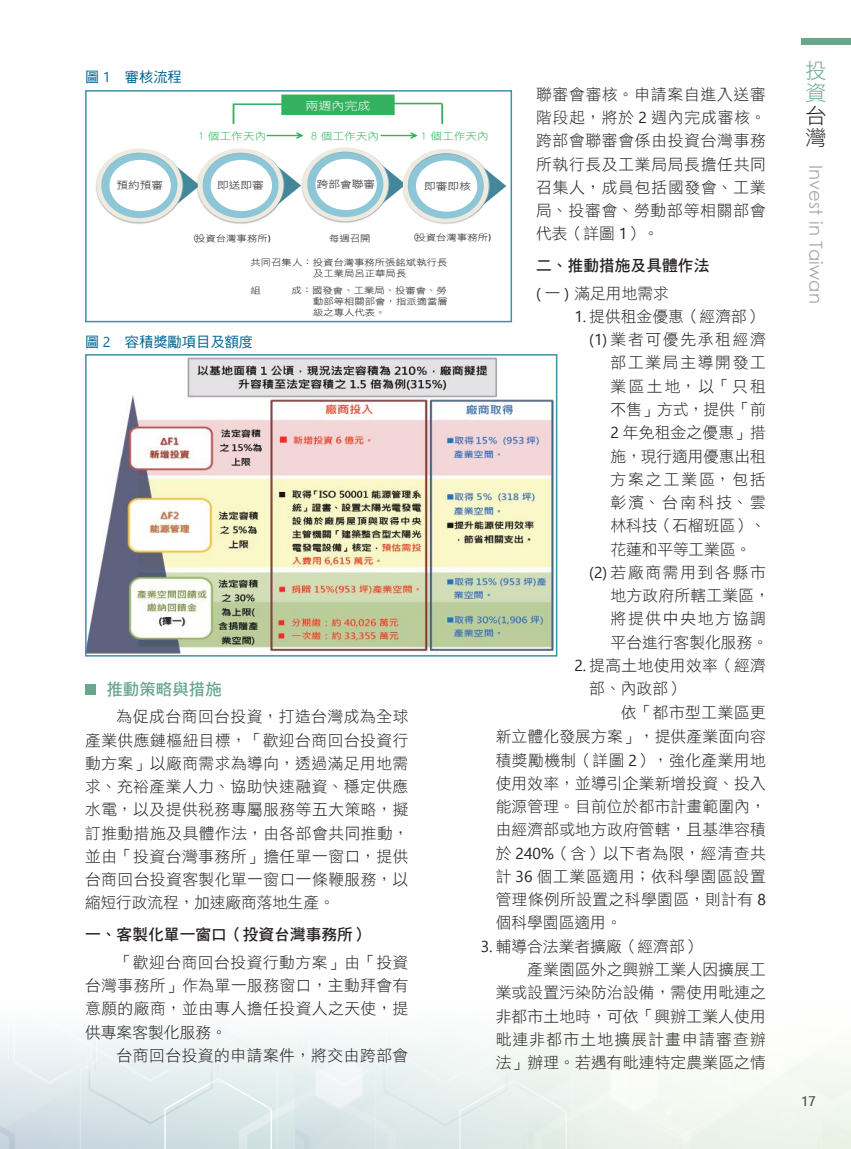
<style>
.page{position:relative;width:851px;height:1149px;background:#fff}
.page>*{position:absolute;margin:0;border:0;box-sizing:border-box;transform-origin:0 0}
.t1{font:21px/22.6px "DF Hei Std W3";color:#68a78b}
.t2{font:21px/22.6px "DF Hei Std W3";color:#241f1f}
.t3{font:18px "Century Gothic";letter-spacing:.01em;color:#aaaaac}
.t4{font:16.5px "DF Hei Std W7";color:#68a78b}
.t5{font:15.75px/23.2px "DF Hei Std W3";letter-spacing:.03em;color:#241f1f;text-align:justify}
.t6{font:15.75px "DF Hei Std W3";letter-spacing:.01em;color:#241f1f}
.t7{font:15.75px "DF Hei Std W3";letter-spacing:.105em;color:#241f1f}
.t8{font:15.75px "DF Hei Std W3";color:#241f1f}
.t9{font:15.75px "DF Hei Std W7";color:#241f1f}
.t10{font:15.75px "DF Hei Std W3";letter-spacing:-.01em;color:#241f1f}
.t11{font:15.75px "DF Hei Std W3";letter-spacing:.075em;color:#241f1f}
.t12{font:15.75px "DF Hei Std W3";letter-spacing:.125em;color:#241f1f}
.t13{font:14.25px "DF Hei Std W5";color:#006390}
.t14{font:13.5px "Ebrima";color:#656365}
.t15{font:11.1px "DF Hei W3 WIN BF";color:#fff;scale:1.17 1}
.t16{font:10.05px "DF Hei W3 WIN BF";color:#33b15e;scale:1.17 1}
.t17{font:10.05px "DF Hei W3 WIN BF";color:#241f1f;scale:1.17 1}
.t18{font:8.85px/10.6px "DF Hei W3 WIN BF";color:#241f1f;scale:1.17 1}
.s1{font-family:"Nirmala UI"}
.s2{font-family:"Ebrima"}
.s3{font-family:"Calibri"}
</style>
<div class="page">
<svg style="left:0;top:1033px;width:219px;height:115px;background:#d8e3e8"></svg>
<div style="left:6px;top:1027px;width:213px;height:43px;background:#f0f5f6"></div>
<svg style="left:219px;top:1030px;width:631px;height:118px"></svg>
<div style="left:800px;top:38px;width:50px;height:7px;background:#68a78b"></div>
<div style="left:85px;top:684px;width:11px;height:10px;background:#68a78b"></div>
<div style="left:281px;top:94px;width:113px;height:21px;background:#33b15e"></div>
<svg style="left:184px;top:172px;width:12px;height:27px"></svg>
<img style="left:95px;top:154px;width:89px;height:70px">
<div style="left:97px;top:148px;width:85px;height:74px;border:5px solid #efeae0;border-radius:50%"></div>
<svg style="left:285px;top:172px;width:15px;height:27px"></svg>
<img style="left:196px;top:154px;width:89px;height:70px">
<div style="left:198px;top:148px;width:85px;height:74px;border:5px solid #efeae0;border-radius:50%"></div>
<svg style="left:390px;top:171px;width:11px;height:27px"></svg>
<img style="left:300px;top:153px;width:90px;height:70px">
<div style="left:302px;top:147px;width:86px;height:74px;border:5px solid #efeae0;border-radius:50%"></div>
<svg style="left:490px;top:173px;width:16px;height:27px"></svg>
<img style="left:401px;top:149px;width:89px;height:75px">
<div style="left:403px;top:149px;width:85px;height:74px;border:5px solid #efeae0;border-radius:50%"></div>
<svg style="left:266px;top:132px;width:37px;height:7px"></svg>
<svg style="left:380px;top:132px;width:37px;height:7px"></svg>
<svg style="left:233px;top:103px;width:1px;height:21px"></svg>
<hr style="left:441px;top:103px;width:2px;height:21px;background:#33b15e">
<hr style="left:234px;top:103px;width:49px;height:2px;background:#33b15e">
<hr style="left:393px;top:103px;width:49px;height:1px;background:#33b15e">
<div style="left:85px;top:90px;width:427px;height:232px;border:2px solid #3f90ac"></div>
<img style="left:88px;top:357px;width:466px;height:296px">
<div style="left:85px;top:354px;width:472px;height:302px;border:2px solid #3f90ac"></div>
<p class="t13" style="left:85px;top:70px;width:98px">圖 <span class="s1">1</span> 審核流程</p>
<p class="t5" style="left:536px;top:82px;width:231px">聯審會審核。申請案自進入送審階段起，將於 <span class="s2">2</span> 週內完成審核。跨部會聯審會係由投資台灣事務所執行長及工業局局長擔任共同召集人，成員包括國發會、工業局、投審會、勞動部等相關部會代表（詳圖 <span class="s2">1</span>）。</p>
<p class="t9" style="left:536px;top:257px;width:175px">二、推動措施及具體作法</p>
<p class="t5" style="left:536px;top:281px;width:134px"><span class="s2">(</span> 一 <span class="s2">)</span> 滿足用地需求</p>
<p class="t8" style="left:574px;top:307px;width:190px"><span class="s2">1.</span> 提供租金優惠（經濟部）</p>
<p class="t7" style="left:589px;top:331px;width:178px"><span class="s2">(1)</span> 業者可優先承租經濟</p>
<p class="t7" style="left:610px;top:354px;width:157px">部工業局主導開發工</p>
<p class="t5" style="left:610px;top:374px;width:157px">業區土地，以「只租</p>
<p class="t5" style="left:610px;top:397px;width:157px">不售」方式，提供「前</p>
<p class="t6" style="left:610px;top:424px;width:157px"><span class="s2">2</span> 年免租金之優惠」措</p>
<p class="t10" style="left:610px;top:447px;width:157px">施，現行適用優惠出租</p>
<p class="t12" style="left:610px;top:470px;width:157px">方案之工業區，包括</p>
<p class="t5" style="left:610px;top:490px;width:157px">彰濱、台南科技、雲</p>
<p class="t5" style="left:610px;top:513px;width:157px">林科技（石榴班區）、</p>
<p class="t10" style="left:610px;top:540px;width:142px">花蓮和平等工業區。</p>
<p class="t7" style="left:589px;top:563px;width:178px"><span class="s2">(2)</span> 若廠商需用到各縣市</p>
<p class="t5" style="left:610px;top:583px;width:161px">地方政府所轄工業區，</p>
<p class="t7" style="left:610px;top:610px;width:157px">將提供中央地方協調</p>
<p class="t8" style="left:610px;top:633px;width:159px">平台進行客製化服務。</p>
<p class="t5" style="left:589px;top:653px;width:178px;text-indent:-15px"><span class="s2">2.</span> 提高土地使用效率（經濟部、內政部）</p>
<p class="t5" style="left:620px;top:699px;width:146px">依「都市型工業區更</p>
<p class="t15" style="left:305px;top:100px;width:57px">兩週內完成</p>
<p class="t16" style="left:198px;top:131px;width:60px">1 個工作天內</p>
<p class="t16" style="left:311px;top:131px;width:60px">8 個工作天內</p>
<p class="t16" style="left:421px;top:131px;width:60px">1 個工作天內</p>
<p class="t17" style="left:117px;top:180px;width:41px">預約預審</p>
<p class="t17" style="left:217px;top:180px;width:41px">即送即審</p>
<p class="t17" style="left:317px;top:179px;width:51px">跨部會聯審</p>
<p class="t17" style="left:424px;top:181px;width:41px">即審即核</p>
<p class="t18" style="left:192px;top:233px;width:69px">(投資台灣事務所<span class="s3">)</span></p>
<p class="t18" style="left:412px;top:232px;width:69px">(投資台灣事務所<span class="s3">)</span></p>
<p class="t18" style="left:329px;top:233px;width:37px">每週召開</p>
<p class="t18" style="left:313px;top:257px;width:116px;text-indent:-63px">共同召集人：投資台灣事務所張銘斌執行長及工業局呂正華局長</p>
<p class="t18" style="left:250px;top:285px;width:10px">組</p>
<p class="t18" style="left:313px;top:285px;width:117px;text-align:justify;text-indent:-22px">成：國發會、工業局、投審會、勞動部等相關部會，指派適當層級之專人代表。</p>
<p class="t13" style="left:85px;top:334px;width:169px">圖 <span class="s1">2</span> 容積獎勵項目及額度</p>
<p class="t4" style="left:106px;top:680px;width:117px">推動策略與措施</p>
<p class="t5" style="left:85px;top:704px;width:325px;text-indent:31px">為促成台商回台投資，打造台灣成為全球產業供應鏈樞紐目標，「歡迎台商回台投資行動方案」以廠商需求為導向，透過滿足用地需求、充裕產業人力、協助快速融資、穩定供應水電，以及提供稅務專屬服務等五大策略，擬訂推動措施及具體作法，由各部會共同推動，並由「投資台灣事務所」擔任單一窗口，提供台商回台投資客製化單一窗口一條鞭服務，以縮短行政流程，加速廠商落地生產。</p>
<p class="t9" style="left:85px;top:925px;width:285px">一、客製化單一窗口（投資台灣事務所）</p>
<p class="t5" style="left:85px;top:949px;width:325px;text-indent:31px">「歡迎台商回台投資行動方案」由「投資台灣事務所」作為單一服務窗口，主動拜會有意願的廠商，並由專人擔任投資人之天使，提供專案客製化服務。</p>
<p class="t5" style="left:117px;top:1042px;width:293px">台商回台投資的申請案件，將交由跨部會</p>
<p class="t5" style="left:495px;top:724px;width:272px">新立體化發展方案」，提供產業面向容積獎勵機制（詳圖 <span class="s2">2</span>），強化產業用地使用效率，並導引企業新增投資、投入能源管理。目前位於都市計畫範圍內，由經濟部或地方政府管轄，且基準容積於 <span class="s2">240%</span>（含）以下者為限，經清查共計 <span class="s2">36</span> 個工業區適用；依科學園區設置管理條例所設置之科學園區，則計有 <span class="s2">8</span>個科學園區適用。</p>
<p class="t8" style="left:480px;top:937px;width:221px"><span class="s2">3.</span> 輔導合法業者擴廠（經濟部）</p>
<p class="t6" style="left:527px;top:960px;width:240px">產業園區外之興辦工業人因擴展工</p>
<p class="t6" style="left:495px;top:983px;width:272px">業或設置污染防治設備，需使用毗連之</p>
<p class="t6" style="left:495px;top:1007px;width:271px">非都市土地時，可依「興辦工業人使用</p>
<p class="t11" style="left:495px;top:1030px;width:271px">毗連非都市土地擴展計畫申請審查辦</p>
<p class="t6" style="left:495px;top:1053px;width:272px">法」辦理。若遇有毗連特定農業區之情</p>
<h1 class="t1" style="left:805px;top:58px;width:22px">投資</h1>
<h1 class="t2" style="left:805px;top:104px;width:22px">台灣</h1>
<p class="t3" style="left:828px;top:165px;width:140px;rotate:90deg">Invest in Taiwan</p>
<p class="t14" style="left:801px;top:1091px;width:16px">17</p>
</div>
